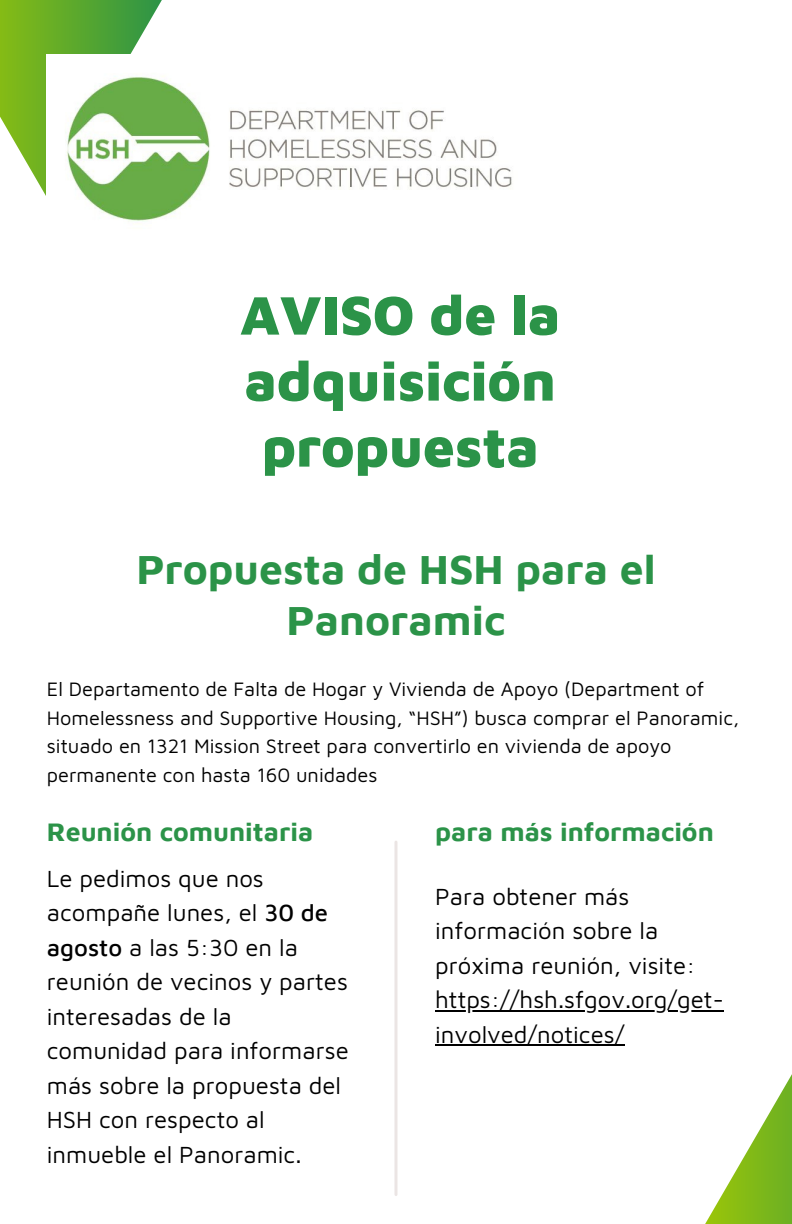
<style>
.page{position:relative;width:792px;height:1224px;background:#fff}
.page>*{position:absolute;margin:0;border:0;box-sizing:border-box;transform-origin:0 0}
.t1{font:900 55.8px/66px "Maven Pro";color:#2b9348;text-align:center}
.t2{font:700 42.6px/50.8px "Maven Pro";color:#2b9348;text-align:center}
.t3{font:700 26.6px "Maven Pro";color:#2b9348}
.t4{font:24px/34.4px "Maven Pro";color:#000}
.t5{font:20px/28.4px "Maven Pro";color:#000}
.s1{font-weight:500}
</style>
<div class="page">
<svg style="left:0;top:0;width:162px;height:196px"></svg>
<hr style="left:394px;top:842px;width:3px;height:353px;background:#ebe5e4">
<img style="left:47px;top:54px;width:465px;height:167px">
<svg style="left:705px;top:1074px;width:87px;height:150px"></svg>
<hr style="left:435px;top:1010px;width:289px;height:1px;background:#000">
<hr style="left:435px;top:1044px;width:189px;height:2px;background:#000">
<p class="t1" style="left:240px;top:281px;width:322px">AVISO de la adquisición propuesta</p>
<p class="t2" style="left:136px;top:543px;width:521px">Propuesta de HSH para el<br>Panoramic</p>
<p class="t5" style="left:47px;top:674px;width:694px">El Departamento de Falta de Hogar y Vivienda de Apoyo (Department of Homelessness and Supportive Housing, “HSH”) busca comprar el Panoramic, situado en 1321 Mission Street para convertirlo en vivienda de apoyo permanente con hasta 160 unidades</p>
<p class="t3" style="left:47px;top:815px;width:268px">Reunión comunitaria</p>
<p class="t4" style="left:47px;top:861px;width:303px">Le pedimos que nos acompañe lunes, el <span class="s1">30 de agosto</span> a las 5:30 en la reunión de vecinos y partes interesadas de la comunidad para informarse más sobre la propuesta del<br>HSH con respecto al inmueble el Panoramic.</p>
<p class="t3" style="left:435px;top:815px;width:280px">para más información</p>
<p class="t4" style="left:435px;top:879px;width:290px">Para obtener más información sobre la próxima reunión, visite: https://hsh.sfgov.org/get&shy;involved/notices/</p>
</div>
